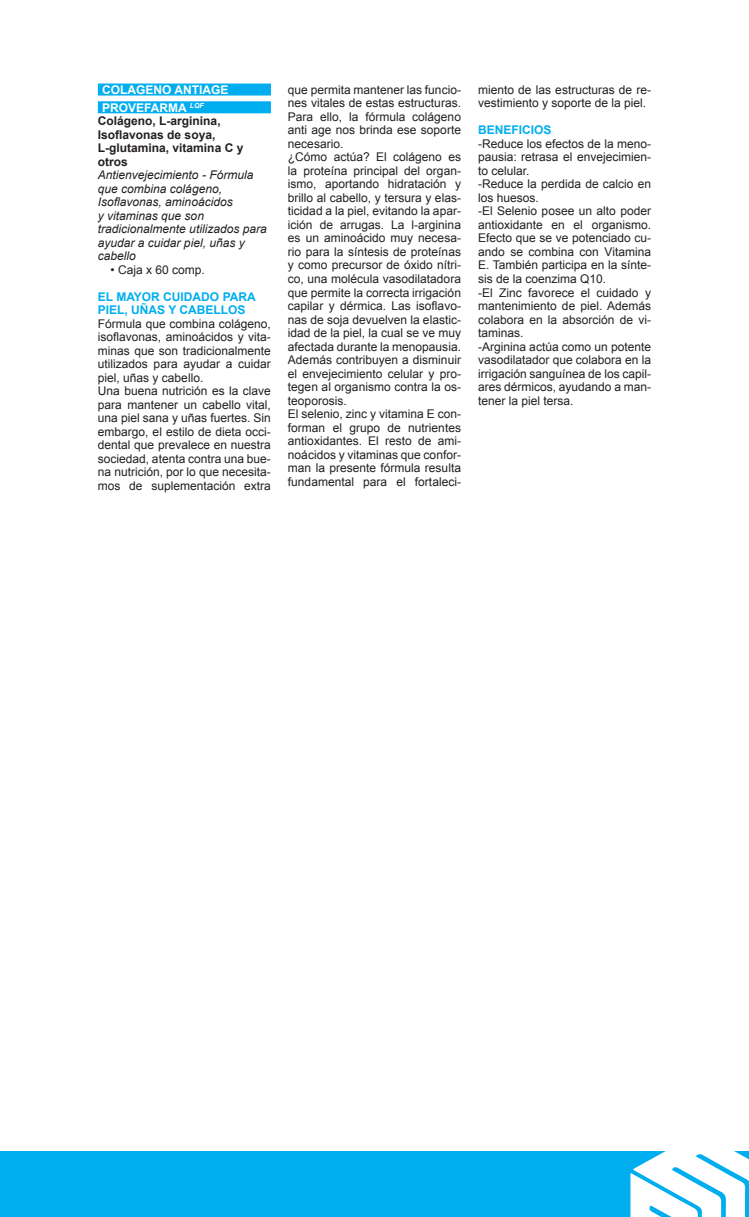
<style>
.page{position:relative;width:749px;height:1217px;background:#fff}
.page>*{position:absolute;margin:0;border:0;box-sizing:border-box;transform-origin:0 0}
.Texto{font:12px/13.5px "Arial";color:#231f20;text-align:justify}
.Indicaciones{font:italic 12px/13.5px "Arial";color:#231f20}
.Droga{font:700 12px/13.5px "Arial";color:#231f20}
.Sub_Titulo_copy_2{font:700 12px/13.5px "Arial";color:#00aeef}
.Nombre_Laboratorio{font:700 12px "Arial";color:#fff}
.Presentación{font:12px "Arial";color:#231f20}
</style>
<div class="page">
<div style="left:0;top:1151px;width:748px;height:65px;background:#00aeef"></div>
<svg style="left:630px;top:1151px;width:118px;height:65px"></svg>
<div style="left:98px;top:83px;width:173px;height:12px;background:#00aeef"></div>
<div style="left:98px;top:101px;width:173px;height:12px;background:#00aeef"></div>
<p class="Nombre_Laboratorio" style="left:102px;top:82px;width:128px">COLAGENO ANTIAGE</p>
<p class="Nombre_Laboratorio" style="left:102px;top:99px;width:103px">PROVEFARMA <sup>LQF</sup></p>
<p class="Droga" style="left:98px;top:114px;width:147px">Colágeno, L-arginina,<br>Isoflavonas de soya,<br>L-glutamina, vitamina C y otros</p>
<p class="Indicaciones" style="left:98px;top:168px;width:170px">Antienvejecimiento - Fórmula que combina colágeno,<br>Isoflavonas, aminoácidos<br>y vitaminas que son tradicionalmente utilizados para ayudar a cuidar piel, uñas y cabello</p>
<p class="Presentación" style="left:111px;top:261px;width:96px">• Caja x 60 comp.</p>
<p class="Sub_Titulo_copy_2" style="left:98px;top:290px;width:159px">EL MAYOR CUIDADO PARA<br>PIEL, UÑAS Y CABELLOS</p>
<p class="Texto" style="left:98px;top:317px;width:174px">Fórmula que combina colágeno, isoflavonas, aminoácidos y vita&shy;minas que son tradicionalmente utilizados para ayudar a cuidar piel, uñas y cabello.</p>
<p class="Texto" style="left:98px;top:384px;width:174px">Una buena nutrición es la clave para mantener un cabello vital, una piel sana y uñas fuertes. Sin embargo, el estilo de dieta occi&shy;dental que prevalece en nuestra sociedad, atenta contra una bue&shy;na nutrición, por lo que necesita&shy;mos de suplementación extra</p>
<p class="Texto" style="left:288px;top:83px;width:174px">que permita mantener las funcio&shy;nes vitales de estas estructuras.<br>Para ello, la fórmula colágeno anti age nos brinda ese soporte necesario.</p>
<p class="Texto" style="left:288px;top:150px;width:174px">¿Cómo actúa? El colágeno es la proteína principal del organ&shy;ismo, aportando hidratación y brillo al cabello, y tersura y elas&shy;ticidad a la piel, evitando la apar&shy;ición de arrugas. La l-arginina es un aminoácido muy necesa&shy;rio para la síntesis de proteínas y como precursor de óxido nítri&shy;co, una molécula vasodilatadora que permite la correcta irrigación capilar y dérmica. Las isoflavo&shy;nas de soja devuelven la elastic&shy;idad de la piel, la cual se ve muy afectada durante la menopausia.<br>Además contribuyen a disminuir el envejecimiento celular y pro&shy;tegen al organismo contra la os&shy;teoporosis.</p>
<p class="Texto" style="left:288px;top:407px;width:174px">El selenio, zinc y vitamina E con&shy;forman el grupo de nutrientes antioxidantes. El resto de ami&shy;noácidos y vitaminas que confor&shy;man la presente fórmula resulta fundamental para el fortaleci-</p>
<p class="Texto" style="left:478px;top:83px;width:174px">miento de las estructuras de re&shy;vestimiento y soporte de la piel.</p>
<p class="Sub_Titulo_copy_2" style="left:478px;top:124px;width:75px">BENEFICIOS</p>
<p class="Texto" style="left:478px;top:137px;width:174px">-Reduce los efectos de la meno&shy;pausia: retrasa el envejecimien&shy;to celular.</p>
<p class="Texto" style="left:478px;top:177px;width:174px">-Reduce la perdida de calcio en los huesos.</p>
<p class="Texto" style="left:478px;top:204px;width:174px">-El Selenio posee un alto poder antioxidante en el organismo.<br>Efecto que se ve potenciado cu&shy;ando se combina con Vitamina E. También participa en la sínte&shy;sis de la coenzima Q10.</p>
<p class="Texto" style="left:478px;top:285px;width:174px">-El Zinc favorece el cuidado y mantenimiento de piel. Además colabora en la absorción de vi&shy;taminas.</p>
<p class="Texto" style="left:478px;top:339px;width:174px">-Arginina actúa como un potente vasodilatador que colabora en la irrigación sanguínea de los capil&shy;ares dérmicos, ayudando a man&shy;tener la piel tersa.</p>
</div>
